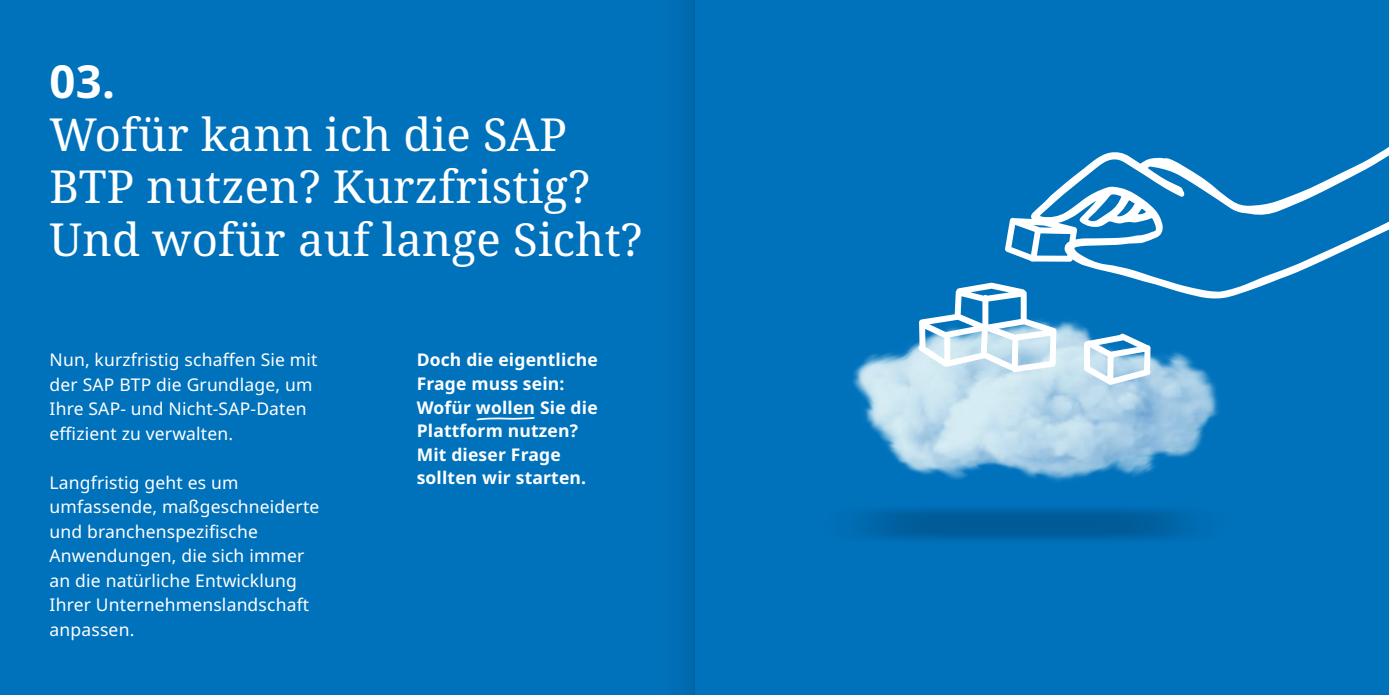
<style>
.page{position:relative;width:1389px;height:695px;background:#fff}
.page>*{position:absolute;margin:0;border:0;box-sizing:border-box;transform-origin:0 0}
.t1{font:45.5px/52.5px "Noto Serif";letter-spacing:.005em;color:#fff}
.t2{font:700 45.5px "Noto Sans";color:#fff}
.t3{font:17.5px/24.5px "Noto Sans";letter-spacing:.01em;color:#fff}
.t4{font:700 17.5px/23.6px "Noto Sans";letter-spacing:.01em;color:#fff}
</style>
<div class="page">
<div style="left:0;top:0;width:1389px;height:694px;background:#0072bc"></div>
<img style="left:853px;top:321px;width:365px;height:160px">
<svg style="left:1005px;top:147px;width:384px;height:152px"></svg>
<svg style="left:1084px;top:333px;width:67px;height:52px;background:#b2d4e9"></svg>
<svg style="left:918px;top:282px;width:138px;height:90px"></svg>
<svg style="left:476px;top:417px;width:59px;height:4px"></svg>
<div style="left:653px;top:0;width:41px;height:694px;background:#006eb6"></div>
<hr style="left:694px;top:0;width:1px;height:694px;background:#000">
<h1 class="t2" style="left:50px;top:56px;width:67px">03.</h1>
<h1 class="t1" style="left:50px;top:110px;width:594px">Wofür kann ich die SAP<br>BTP nutzen? Kurzfristig?<br>Und wofür auf lange Sicht?</h1>
<p class="t3" style="left:50px;top:348px;width:269px">Nun, kurzfristig schaffen Sie mit der SAP BTP die Grundlage, um<br>Ihre SAP- und Nicht-SAP-Daten effizient zu verwalten.</p>
<p class="t3" style="left:50px;top:470px;width:271px">Langfristig geht es um umfassende, maßgeschneiderte und branchenspezifische<br>Anwendungen, die sich immer an die natürliche Entwicklung<br>Ihrer Unternehmenslandschaft anpassen.</p>
<p class="t4" style="left:417px;top:348px;width:183px">Doch die eigentliche<br>Frage muss sein:<br>Wofür wollen Sie die<br>Plattform nutzen?<br>Mit dieser Frage sollten wir starten.</p>
</div>
